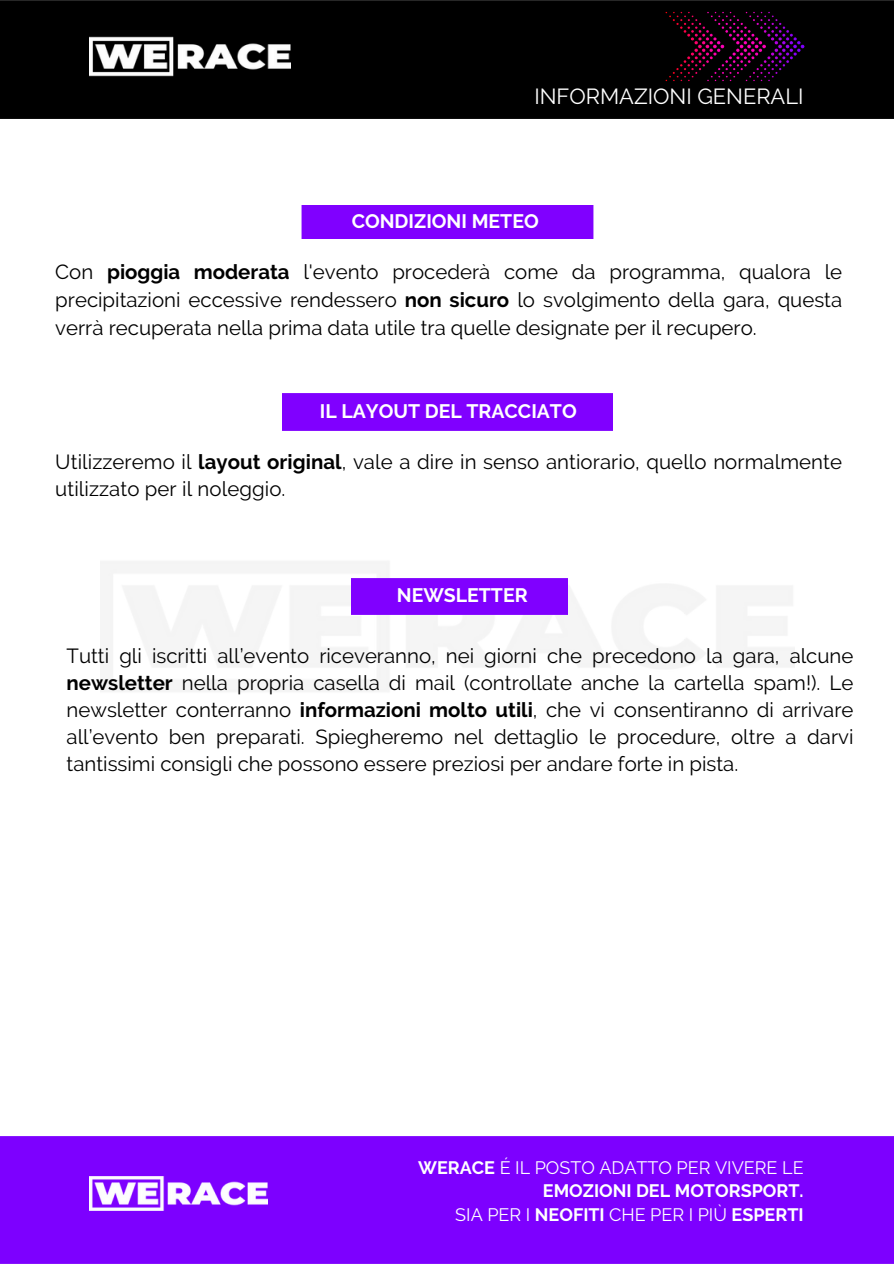
<style>
.page{position:relative;width:894px;height:1264px;background:#fff}
.page>*{position:absolute;margin:0;border:0;box-sizing:border-box;transform-origin:0 0}
.t1{font:21.75px "Raleway";color:#fff}
.t2{font:20.4px/27px "Raleway";color:#000;text-align:justify}
.t3{font:700 19.5px "Raleway";color:#fff}
.t4{font:700 18px/23.7px "Raleway";color:#fff;text-align:right}
.t5{font:18px "Raleway";color:#fff}
.s1{font-weight:700}
.s2{font-weight:400}
</style>
<div class="page">
<img style="left:100px;top:562px;width:694px;height:129px">
<div style="left:0;top:1136px;width:893px;height:127px;background:#7d00ff"></div>
<img style="left:89px;top:1176px;width:178px;height:34px">
<div style="left:0;top:0;width:893px;height:118px;background:#000"></div>
<div style="left:282px;top:393px;width:330px;height:37px;background:#8000ff"></div>
<div style="left:351px;top:578px;width:216px;height:36px;background:#8000ff"></div>
<img style="left:658px;top:5px;width:153px;height:83px">
<div style="left:301px;top:206px;width:292px;height:32px;background:#8000ff"></div>
<h2 class="t1" style="left:534px;top:84px;width:270px">INFORMAZIONI GENERALI</h2>
<h3 class="t3" style="left:351px;top:209px;width:188px">CONDIZIONI METEO</h3>
<p class="t2" style="left:55px;top:257px;width:788px;line-height:28.2px">Con <span class="s1">pioggia moderata</span> l'evento procederà come da programma, qualora le precipitazioni eccessive rendessero <span class="s1">non sicuro</span> lo svolgimento della gara, questa verrà recuperata nella prima data utile tra quelle designate per il recupero.</p>
<p class="t3" style="left:320px;top:399px;width:258px">IL LAYOUT DEL TRACCIATO</p>
<p class="t2" style="left:55px;top:448px;width:788px">Utilizzeremo il <span class="s1">layout original</span>, vale a dire in senso antiorario, quello normalmente utilizzato per il noleggio.</p>
<p class="t3" style="left:396px;top:584px;width:132px">NEWSLETTER</p>
<h3 class="t2" style="left:67px;top:642px;width:788px">Tutti gli iscritti all’evento riceveranno, nei giorni che precedono la gara, alcune <span class="s1">newsletter</span> nella propria casella di mail (controllate anche la cartella spam!). Le newsletter conterranno <span class="s1">informazioni molto utili</span>, che vi consentiranno di arrivare all’evento ben preparati. Spiegheremo nel dettaglio le procedure, oltre a darvi tantissimi consigli che possono essere preziosi per andare forte in pista.</h3>
<p class="t4" style="left:418px;top:1155px;width:387px">WERACE <span class="s2">É IL POSTO ADATTO PER VIVERE LE<br></span>EMOZIONI DEL MOTORSPORT.</p>
<h1 class="t5" style="left:455px;top:1203px;width:350px">SIA PER I <span class="s1">NEOFITI</span> CHE PER I PIÙ <span class="s1">ESPERTI</span></h1>
</div>
